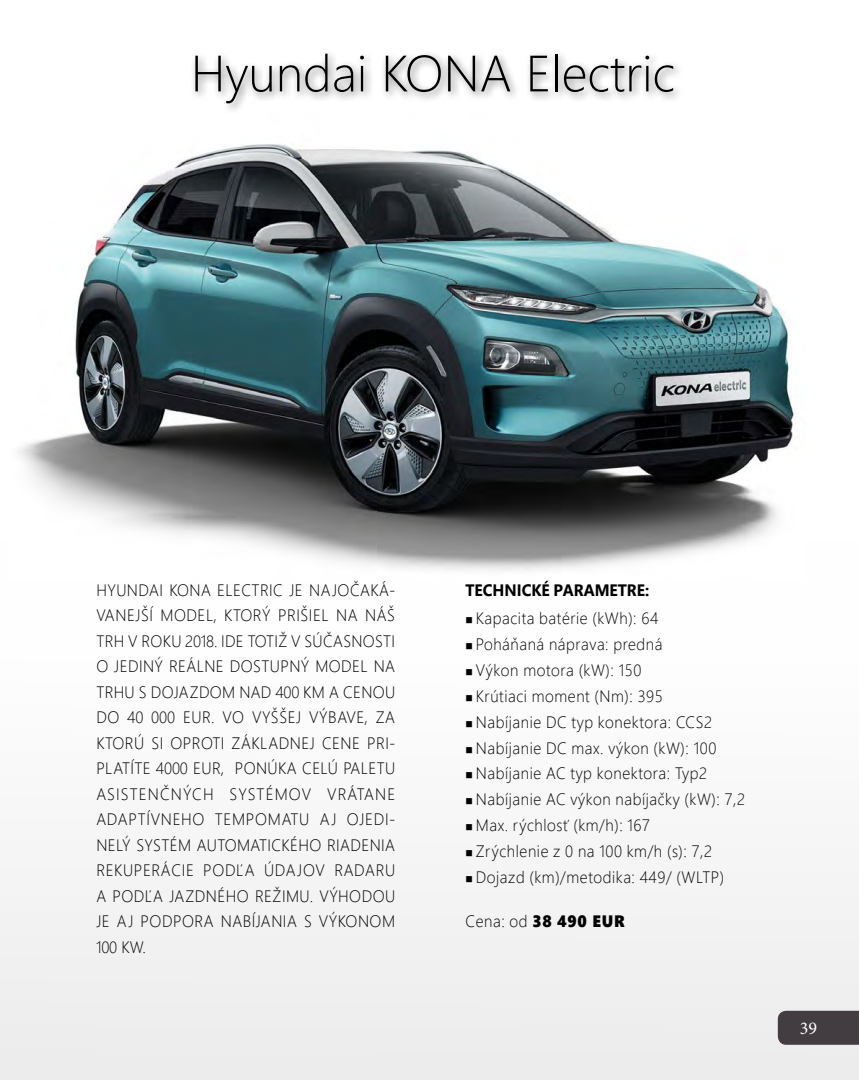
<style>
.page{position:relative;width:859px;height:1080px;background:#fff}
.page>*{position:absolute;margin:0;border:0;box-sizing:border-box;transform-origin:0 0}
.t1{font:300 51px "Segoe UI";color:#000}
.t2{font:18px "Minion Pro";color:#fff}
.t3{font:300 16.5px/25.5px "Segoe UI";letter-spacing:.03em;color:#000;text-align:justify;scale:.95 1}
.t4{font:300 16.5px "Segoe Pro Display";letter-spacing:.04em;color:#000;scale:.95 1}
.t5{font:700 16.5px "Segoe Pro Display";color:#000;scale:.95 1}
.t6{font:16.5px "Segoe UI Black";letter-spacing:.04em;color:#000;scale:.95 1}
.s1{font-family:"Segoe Pro Display";font-weight:300}
</style>
<div class="page">
<div style="left:0;top:540px;width:859px;height:540px;background:#f7f7f7"></div>
<img style="left:18px;top:144px;width:776px;height:424px">
<div style="left:778px;top:1011px;width:81px;height:34px;background:#433d42"></div>
<div style="left:190px;top:49px;width:494px;height:66px;background:#000;opacity:.55"></div>
<h1 class="t1" style="left:191px;top:25px;width:486px">Hyundai KONA Electric</h1>
<p class="t3" style="left:96px;top:576px;width:317px">HYUNDAI KONA ELECTRIC JE NAJOČAKÁ-VANEJŠÍ MODEL, KTORÝ PRIŠIEL NA NÁŠ TRH V ROKU 2018. IDE TOTIŽ V SÚČASNOSTI O JEDINÝ REÁLNE DOSTUPNÝ MODEL NA TRHU S DOJAZDOM NAD 400 KM A CENOU DO 40 000 EUR. VO VYŠŠEJ VÝBAVE, ZA KTORÚ SI OPROTI ZÁKLADNEJ CENE PRI-PLATÍTE 4000 EUR, PONÚKA CELÚ PALETU ASISTENČNÝCH SYSTÉMOV VRÁTANE ADAPTÍVNEHO TEMPOMATU AJ OJEDI-NELÝ SYSTÉM AUTOMATICKÉHO RIADENIA REKUPERÁCIE PODĽA ÚDAJOV RADARU A PODĽA JAZDNÉHO REŽIMU. VÝHODOU JE AJ PODPORA NABÍJANIA S VÝKONOM 100 KW.</p>
<p class="t5" style="left:465px;top:579px;width:195px">TECHNICKÉ PARAMETRE:</p>
<p class="t4" style="left:465px;top:607px;width:204px">■ Kapacita batérie (kWh): 64</p>
<p class="t4" style="left:465px;top:633px;width:209px">■ Poháňaná náprava: predná</p>
<p class="t4" style="left:465px;top:659px;width:187px">■ Výkon motora (kW): 150</p>
<p class="t4" style="left:465px;top:685px;width:209px">■ Krútiaci moment (Nm): 395</p>
<p class="t4" style="left:465px;top:711px;width:261px">■ Nabíjanie DC typ konektora: CCS2</p>
<p class="t4" style="left:465px;top:736px;width:266px">■ Nabíjanie DC max. výkon (kW): 100</p>
<p class="t4" style="left:465px;top:762px;width:256px">■ Nabíjanie AC typ konektora: Typ2</p>
<p class="t4" style="left:465px;top:788px;width:296px">■ Nabíjanie AC výkon nabíjačky (kW): 7,2</p>
<p class="t4" style="left:465px;top:814px;width:196px">■ Max. rýchlosť (km/h): 167</p>
<p class="t4" style="left:465px;top:840px;width:261px">■ Zrýchlenie z 0 na 100 km/h (s): 7,2</p>
<p class="t4" style="left:465px;top:866px;width:274px">■ Dojazd (km)/metodika: 449/ (WLTP)</p>
<p class="t6" style="left:465px;top:909px;width:169px"><span class="s1">Cena: od</span> 38 490 EUR</p>
<p class="t2" style="left:800px;top:1017px;width:19px">39</p>
</div>
